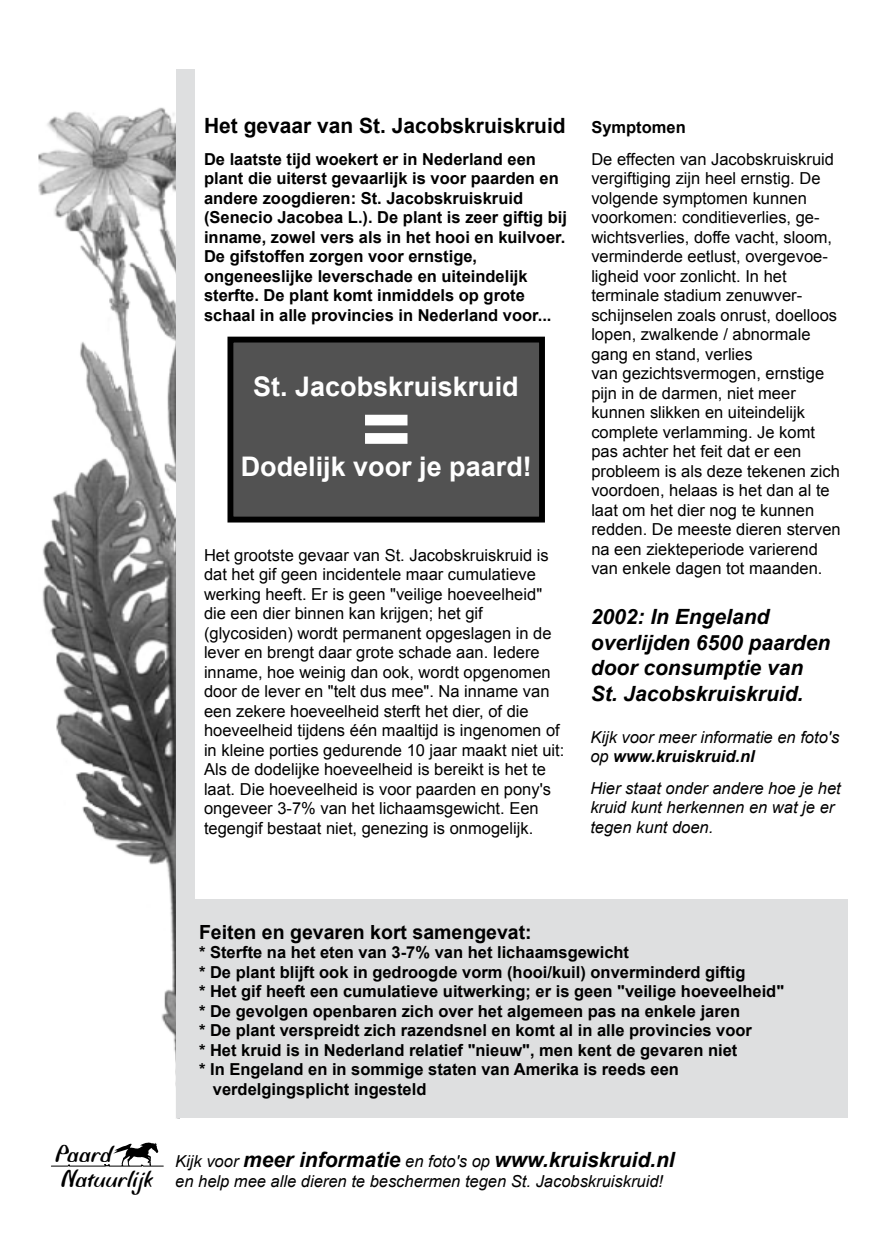
<style>
.page{position:relative;width:888px;height:1260px;background:#fff}
.page>*{position:absolute;margin:0;border:0;box-sizing:border-box;transform-origin:0 0}
.t1{font:700 84.9px "Arial";color:#fff}
.t2{font:700 27px "Arial";color:#fff}
.t3{font:26.25px/24.9px "Biffo";color:#000}
.t4{font:italic 700 21px/25.5px "Arial";color:#000}
.t5{font:700 21px "Arial";color:#000}
.t6{font:700 19.5px "Arial";color:#000}
.t7{font:16.5px/19.5px "Arial";color:#000}
.t8{font:700 16.5px/19.5px "Arial";color:#000}
.t9{font:italic 16.5px/19.5px "Arial";color:#000}
.s1{font-weight:700}
.s2{font-weight:400;font-size:16.5px}
</style>
<div class="page">
<div style="left:178px;top:900px;width:669px;height:218px;background:#dedfe0"></div>
<div style="left:227px;top:337px;width:318px;height:186px;background:#525252;border:6px solid #000"></div>
<img style="left:38px;top:107px;width:142px;height:1012px">
<svg style="left:51px;top:1142px;width:113px;height:25px"></svg>
<div style="left:176px;top:69px;width:18px;height:1049px;background:#dedfe0"></div>
<p class="t5" style="left:204px;top:112px;width:363px">Het gevaar van St. Jacobskruiskruid</p>
<p class="t8" style="left:204px;top:150px;width:365px">De laatste tijd woekert er in Nederland een plant die uiterst gevaarlijk is voor paarden en andere zoogdieren: St. Jacobskruiskruid (Senecio Jacobea L.). De plant is zeer giftig bij inname, zowel vers als in het hooi en kuilvoer.<br>De gifstoffen zorgen voor ernstige, ongeneeslijke leverschade en uiteindelijk sterfte. De plant komt inmiddels op grote schaal in alle provincies in Nederland voor...</p>
<h2 class="t2" style="left:253px;top:368px;width:267px">St. Jacobskruiskruid</h2>
<h1 class="t1" style="left:362px;top:373px;width:51px">=</h1>
<h2 class="t2" style="left:241px;top:449px;width:293px">Dodelijk voor je paard!</h2>
<p class="t7" style="left:204px;top:545px;width:362px">Het grootste gevaar van St. Jacobskruiskruid is dat het gif geen incidentele maar cumulatieve werking heeft. Er is geen "veilige hoeveelheid" die een dier binnen kan krijgen; het gif (glycosiden) wordt permanent opgeslagen in de lever en brengt daar grote schade aan. Iedere inname, hoe weinig dan ook, wordt opgenomen door de lever en "telt dus mee". Na inname van een zekere hoeveelheid sterft het dier, of die hoeveelheid tijdens één maaltijd is ingenomen of in kleine porties gedurende 10 jaar maakt niet uit:<br>Als de dodelijke hoeveelheid is bereikt is het te laat. Die hoeveelheid is voor paarden en pony's ongeveer 3-7% van het lichaamsgewicht. Een tegengif bestaat niet, genezing is onmogelijk.</p>
<p class="t8" style="left:591px;top:118px;width:96px">Symptomen</p>
<p class="t7" style="left:591px;top:149px;width:251px">De effecten van Jacobskruiskruid vergiftiging zijn heel ernstig. De volgende symptomen kunnen voorkomen: conditieverlies, ge&shy;wichtsverlies, doffe vacht, sloom, verminderde eetlust, overgevoe&shy;ligheid voor zonlicht. In het terminale stadium zenuwver&shy;schijnselen zoals onrust, doelloos lopen, zwalkende / abnormale gang en stand, verlies<br>van gezichtsvermogen, ernstige pijn in de darmen, niet meer kunnen slikken en uiteindelijk complete verlamming. Je komt pas achter het feit dat er een probleem is als deze tekenen zich voordoen, helaas is het dan al te laat om het dier nog te kunnen redden. De meeste dieren sterven na een ziekteperiode varierend van enkele dagen tot maanden.</p>
<p class="t4" style="left:591px;top:605px;width:241px">2002: In Engeland overlijden 6500 paarden door consumptie van<br>St. Jacobskruiskruid.</p>
<p class="t9" style="left:590px;top:728px;width:250px">Kijk voor meer informatie en foto's op <span class="s1">www.kruiskruid.nl</span></p>
<p class="t9" style="left:590px;top:779px;width:252px">Hier staat onder andere hoe je het kruid kunt herkennen en wat je er tegen kunt doen.</p>
<h3 class="t3" style="left:55px;top:1142px;width:99px">Paard<br>Natuurlijk</h3>
<p class="t6" style="left:199px;top:919px;width:334px">Feiten en gevaren kort samengevat:</p>
<p class="t8" style="left:199px;top:943px;width:432px">* Sterfte na het eten van 3-7% van het lichaamsgewicht</p>
<p class="t8" style="left:199px;top:963px;width:548px">* De plant blijft ook in gedroogde vorm (hooi/kuil) onverminderd giftig</p>
<p class="t8" style="left:199px;top:982px;width:587px">* Het gif heeft een cumulatieve uitwerking; er is geen "veilige hoeveelheid"</p>
<p class="t8" style="left:199px;top:1002px;width:543px">* De gevolgen openbaren zich over het algemeen pas na enkele jaren</p>
<p class="t8" style="left:199px;top:1021px;width:554px">* De plant verspreidt zich razendsnel en komt al in alle provincies voor</p>
<p class="t8" style="left:199px;top:1041px;width:540px">* Het kruid is in Nederland relatief "nieuw", men kent de gevaren niet</p>
<p class="t8" style="left:199px;top:1060px;width:481px">* In Engeland en in sommige staten van Amerika is reeds een</p>
<p class="t8" style="left:213px;top:1080px;width:215px">verdelgingsplicht ingesteld</p>
<p class="t4" style="left:175px;top:1148px;width:501px"><span class="s2">Kijk voor</span> meer informatie <span class="s2">en foto's op</span> www.kruiskruid.nl</p>
<p class="t9" style="left:175px;top:1172px;width:489px">en help mee alle dieren te beschermen tegen St. Jacobskruiskruid!</p>
</div>
